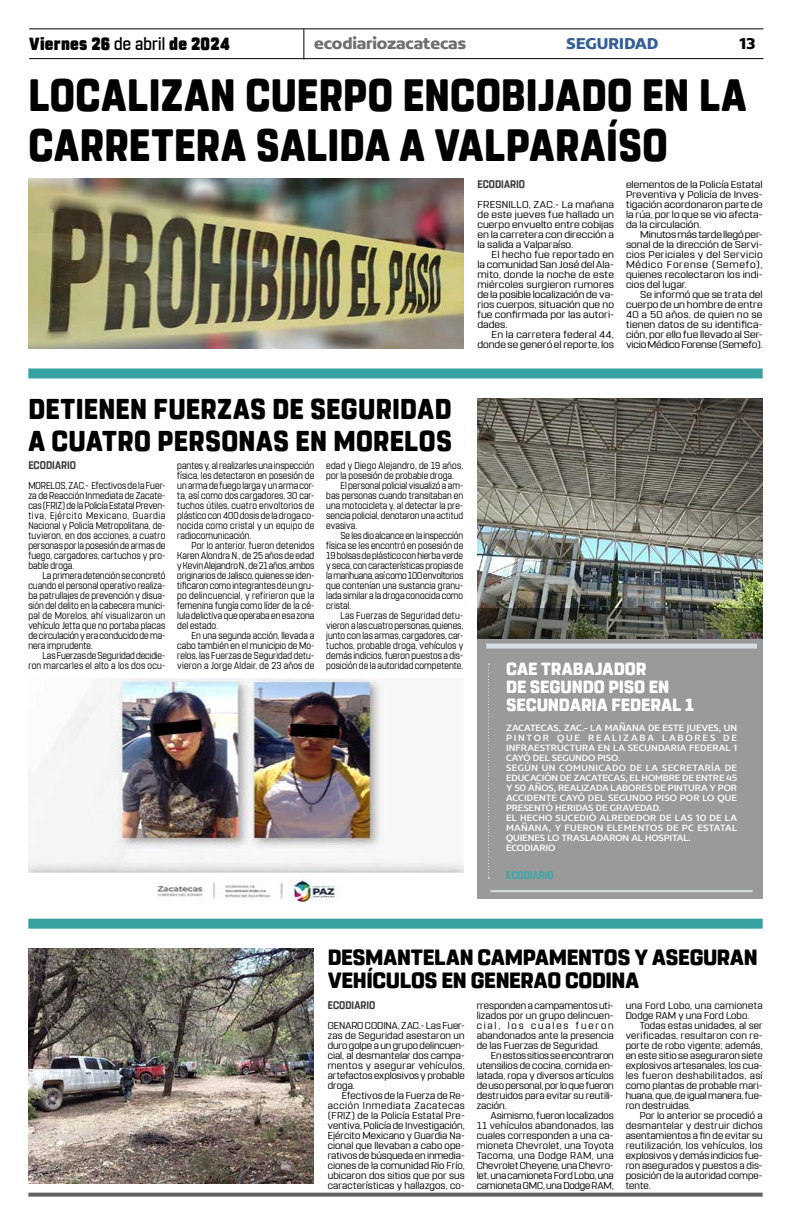
<style>
.page{position:relative;width:791px;height:1225px;background:#fff}
.page>*{position:absolute;margin:0;border:0;box-sizing:border-box;transform-origin:0 0}
._1_2_cabeza_nota_secundaria{font:800 45.1px/50px "Rohn Rounded";letter-spacing:.015em;color:#000;scale:.89 1}
._1_2_cabeza_nota_secundaria-2{font:800 28.6px/32px "Rohn Rounded";letter-spacing:.015em;color:#000;scale:.94 1}
._1_2_cabeza_nota_secundaria-3{font:800 22px/23px "Rohn Rounded";letter-spacing:-.01em;color:#000}
._1_2_cabeza_nota_secundaria-4{font:800 17.6px/18px "Rohn Rounded";color:#fff}
._3_1_cuerpo_texto{font:900 17.6px "Rohn Rounded";letter-spacing:.02em;color:#000;scale:.91 1}
._3_1_cuerpo_texto-2{font:700 16.9px "Concord";letter-spacing:-.01em;color:#706f6f}
._3_1_cuerpo_texto-3{font:700 16.9px "Concord";letter-spacing:-.02em;color:#335e98}
._3_1_cuerpo_texto-4{font:700 16.9px "Concord";color:#000}
._3_0_cuerpo_texto_1er_parrafo{font:700 11px "Rohn Rounded";letter-spacing:.005em;color:#3d3d3d;scale:.91 1}
._3_1_cuerpo_texto-5{font:700 11px "Rohn Rounded";letter-spacing:.005em;color:#3ba8a6;scale:.91 1}
._3_0_cuerpo_texto_1er_parrafo-2{font:10px/10px "Rohn Rounded";letter-spacing:.005em;color:#000;text-align:justify;scale:.9 1}
._3_0_cuerpo_texto_1er_parrafo-3{font:10px/10px "Rohn Rounded";letter-spacing:.005em;color:#000;text-align:justify;scale:1.04 1}
._3_0_cuerpo_texto_1er_parrafo-4{font:10px/10px "Rohn Rounded";letter-spacing:.005em;color:#000;text-align:justify;scale:1.1 1}
._3_1_cuerpo_texto-6{font:10px/10px "Concord";letter-spacing:-.005em;color:#fff;text-align:justify}
.s1{font-weight:500}
</style>
<div class="page">
<hr style="left:29px;top:28px;width:734px;height:1px;background:#000">
<hr style="left:29px;top:58px;width:734px;height:1px;background:#000">
<hr style="left:303px;top:29px;width:1px;height:31px;background:#000">
<svg style="left:28px;top:1192px;width:735px;height:4px;background:#7a7a7a"></svg>
<div style="left:28px;top:918px;width:735px;height:10px;background:#36a1a1"></div>
<div style="left:28px;top:368px;width:735px;height:10px;background:#36a1a1"></div>
<img style="left:477px;top:398px;width:286px;height:210px">
<img style="left:28px;top:948px;width:286px;height:236px">
<img style="left:28px;top:678px;width:435px;height:225px">
<img style="left:28px;top:178px;width:435px;height:170px">
<svg style="left:477px;top:608px;width:286px;height:290px;background:#919190"></svg>
<svg style="left:488px;top:663px;width:1px;height:215px"></svg>
<div style="left:486px;top:643px;width:271px;height:5px;background:#d6dee3"></div>
<hr style="left:490px;top:890px;width:263px;height:2px;background:#d6dee3">
<p class="_3_1_cuerpo_texto" style="left:29px;top:33px;width:222px">Viernes 26 <span class="s1">de abril</span> de 2024</p>
<p class="_3_1_cuerpo_texto-2" style="left:314px;top:33px;width:153px">ecodiariozacatecas</p>
<p class="_3_1_cuerpo_texto-3" style="left:566px;top:33px;width:94px">SEGURIDAD</p>
<p class="_3_1_cuerpo_texto-4" style="left:739px;top:33px;width:18px">13</p>
<p class="_1_2_cabeza_nota_secundaria" style="left:28px;top:71px;width:808px">LOCALIZAN CUERPO ENCOBIJADO EN LA<br>CARRETERA SALIDA A VALPARAÍSO</p>
<p class="_3_0_cuerpo_texto_1er_parrafo" style="left:477px;top:178px;width:54px">ECODIARIO</p>
<p class="_3_0_cuerpo_texto_1er_parrafo-4" style="left:477px;top:200px;width:126px">FRESNILLO, ZAC.- La mañana de este jueves fue hallado un cuerpo envuelto entre cobijas en la carretera con dirección a la salida a Valparaíso.</p>
<p class="_3_0_cuerpo_texto_1er_parrafo-4" style="left:477px;top:250px;width:126px;text-indent:14px">El hecho fue reportado en la comunidad San José del Ala&shy;mito, donde la noche de este miércoles surgieron rumores de la posible localización de va&shy;rios cuerpos, situación que no fue confirmada por las autori&shy;dades.</p>
<p class="_3_0_cuerpo_texto_1er_parrafo-4" style="left:477px;top:330px;width:126px;text-align:right">En la carretera federal 44, donde se generó el reporte, los</p>
<p class="_3_0_cuerpo_texto_1er_parrafo-4" style="left:626px;top:180px;width:126px">elementos de la Policía Estatal Preventiva y Policía de Inves&shy;tigación acordonaron parte de la rúa, por lo que se vio afecta&shy;da la circulación.</p>
<p class="_3_0_cuerpo_texto_1er_parrafo-4" style="left:626px;top:230px;width:126px;text-indent:14px">Minutos más tarde llegó per&shy;sonal de la dirección de Servi&shy;cios Periciales y del Servicio Médico Forense (Semefo), quienes recolectaron los indi&shy;cios del lugar.</p>
<p class="_3_0_cuerpo_texto_1er_parrafo-4" style="left:626px;top:290px;width:126px;text-indent:14px">Se informó que se trata del cuerpo de un hombre de entre 40 a 50 años, de quien no se tienen datos de su identifica&shy;ción, por ello fue llevado al Ser&shy;vicio Médico Forense (Semefo).</p>
<p class="_1_2_cabeza_nota_secundaria-2" style="left:28px;top:393px;width:452px">DETIENEN FUERZAS DE SEGURIDAD<br>A CUATRO PERSONAS EN MORELOS</p>
<p class="_3_0_cuerpo_texto_1er_parrafo" style="left:28px;top:458px;width:54px">ECODIARIO</p>
<p class="_3_0_cuerpo_texto_1er_parrafo-2" style="left:28px;top:480px;width:154px">MORELOS, ZAC.- Efectivos de la Fuer&shy;za de Reacción Inmediata de Zacate&shy;cas (FRIZ) de la Policía Estatal Preven&shy;tiva, Ejército Mexicano, Guardia Nacional y Policía Metropolitana, de&shy;tuvieron, en dos acciones, a cuatro personas por la posesión de armas de fuego, cargadores, cartuchos y pro&shy;bable droga.</p>
<p class="_3_0_cuerpo_texto_1er_parrafo-2" style="left:28px;top:570px;width:154px;text-indent:14px">La primera detención se concretó cuando el personal operativo realiza&shy;ba patrullajes de prevención y disua&shy;sión del delito en la cabecera munici&shy;pal de Morelos, ahí visualizaron un vehículo Jetta que no portaba placas de circulación y era conducido de ma&shy;nera imprudente.</p>
<p class="_3_0_cuerpo_texto_1er_parrafo-2" style="left:28px;top:650px;width:154px;text-align:right">Las Fuerzas de Seguridad decidie&shy;ron marcarles el alto a los dos ocu-</p>
<p class="_3_0_cuerpo_texto_1er_parrafo-2" style="left:177px;top:460px;width:154px">pantes y, al realizarles una inspección física, les detectaron en posesión de un arma de fuego larga y un arma cor&shy;ta, así como dos cargadores, 30 car&shy;tuchos útiles, cuatro envoltorios de plástico con 400 dosis de la droga co&shy;nocida como cristal y un equipo de radiocomunicación.</p>
<p class="_3_0_cuerpo_texto_1er_parrafo-2" style="left:177px;top:540px;width:154px;text-indent:14px">Por lo anterior, fueron detenidos Karen Alondra N., de 25 años de edad y Kevin Alejandro N., de 21 años, ambos originarios de Jalisco, quienes se iden&shy;tificaron como integrantes de un gru&shy;po delincuencial, y refirieron que la femenina fungía como líder de la cé&shy;lula delictiva que operaba en esa zona del estado.</p>
<p class="_3_0_cuerpo_texto_1er_parrafo-2" style="left:177px;top:630px;width:154px;text-indent:14px">En una segunda acción, llevada a cabo también en el municipio de Mo&shy;relos, las Fuerzas de Seguridad detu&shy;vieron a Jorge Aldair, de 23 años de</p>
<p class="_3_0_cuerpo_texto_1er_parrafo-2" style="left:326px;top:460px;width:154px">edad y Diego Alejandro, de 19 años, por la posesión de probable droga.</p>
<p class="_3_0_cuerpo_texto_1er_parrafo-2" style="left:326px;top:480px;width:154px;text-indent:14px">El personal policial visualizó a am&shy;bas personas cuando transitaban en una motocicleta y, al detectar la pre&shy;sencia policial, denotaron una actitud evasiva.</p>
<p class="_3_0_cuerpo_texto_1er_parrafo-2" style="left:326px;top:530px;width:154px;text-indent:14px">Se les dio alcance en la inspección física se les encontró en posesión de 19 bolsas de plástico con hierba verde y seca, con características propias de la marihuana, así como 100 envoltorios que contenían una sustancia granu&shy;lada similar a la droga conocida como cristal.</p>
<p class="_3_0_cuerpo_texto_1er_parrafo-2" style="left:326px;top:610px;width:154px;text-indent:14px">Las Fuerzas de Seguridad detu&shy;vieron a las cuatro personas, quienes, junto con las armas, cargadores, car&shy;tuchos, probable droga, vehículos y demás indicios, fueron puestos a dis&shy;posición de la autoridad competente.</p>
<p class="_1_2_cabeza_nota_secundaria-4" style="left:506px;top:660px;width:189px">CAE TRABAJADOR<br>DE SEGUNDO PISO EN<br>SECUNDARIA FEDERAL 1</p>
<p class="_3_1_cuerpo_texto-6" style="left:506px;top:722px;width:233px">ZACATECAS, ZAC.- LA MAÑANA DE ESTE JUEVES, UN PINTOR QUE REALIZABA LABORES DE INFRAESTRUCTURA EN LA SECUNDARIA FEDERAL 1<br>CAYÓ DEL SEGUNDO PISO.</p>
<p class="_3_1_cuerpo_texto-6" style="left:506px;top:762px;width:233px">SEGÚN UN COMUNICADO DE LA SECRETARÍA DE EDUCACIÓN DE ZACATECAS, EL HOMBRE DE ENTRE 45<br>Y 50 AÑOS, REALIZADA LABORES DE PINTURA Y POR ACCIDENTE CAYÓ DEL SEGUNDO PISO POR LO QUE PRESENTÓ HERIDAS DE GRAVEDAD.</p>
<p class="_3_1_cuerpo_texto-6" style="left:506px;top:812px;width:233px">EL HECHO SUCEDIÓ ALREDEDOR DE LAS 10 DE LA MAÑANA, Y FUERON ELEMENTOS DE PC ESTATAL QUIENES LO TRASLADARON AL HOSPITAL.</p>
<p class="_3_1_cuerpo_texto-6" style="left:506px;top:842px;width:51px">ECODIARIO</p>
<p class="_3_1_cuerpo_texto-5" style="left:506px;top:868px;width:54px">ECODIARIO</p>
<p class="_1_2_cabeza_nota_secundaria-3" style="left:328px;top:945px;width:432px">DESMANTELAN CAMPAMENTOS Y ASEGURAN<br>VEHÍCULOS EN GENERAO CODINA</p>
<p class="_3_0_cuerpo_texto_1er_parrafo" style="left:328px;top:998px;width:54px">ECODIARIO</p>
<p class="_3_0_cuerpo_texto_1er_parrafo-3" style="left:328px;top:1020px;width:133px">GENARO CODINA, ZAC.- Las Fuer&shy;zas de Seguridad asestaron un duro golpe a un grupo delincuen&shy;cial, al desmantelar dos campa&shy;mentos y asegurar vehículos, artefactos explosivos y probable droga.</p>
<p class="_3_0_cuerpo_texto_1er_parrafo-3" style="left:328px;top:1090px;width:133px;text-indent:14px">Efectivos de la Fuerza de Re&shy;acción Inmediata Zacatecas (FRIZ) de la Policía Estatal Pre&shy;ventiva, Policía de Investigación, Ejército Mexicano y Guardia Na&shy;cional que llevaban a cabo ope&shy;rativos de búsqueda en inmedia&shy;ciones de la comunidad Río Frío, ubicaron dos sitios que por sus características y hallazgos, co-</p>
<p class="_3_0_cuerpo_texto_1er_parrafo-3" style="left:477px;top:1000px;width:133px">rresponden a campamentos uti&shy;lizados por un grupo delincuen&shy;cial, los cuales fueron abandonados ante la presencia de las Fuerzas de Seguridad.</p>
<p class="_3_0_cuerpo_texto_1er_parrafo-3" style="left:477px;top:1050px;width:133px;text-indent:14px">En estos sitios se encontraron utensilios de cocina, comida en&shy;latada, ropa y diversos artículos de uso personal, por lo que fueron destruidos para evitar su reutili&shy;zación.</p>
<p class="_3_0_cuerpo_texto_1er_parrafo-3" style="left:477px;top:1110px;width:133px;text-indent:14px">Asimismo, fueron localizados 11 vehículos abandonados, las cuales corresponden a una ca&shy;mioneta Chevrolet, una Toyota Tacoma, una Dodge RAM, una Chevrolet Cheyene, una Chevro&shy;let, una camioneta Ford Lobo, una camioneta GMC, una Dodge RAM,</p>
<p class="_3_0_cuerpo_texto_1er_parrafo-3" style="left:626px;top:1000px;width:133px">una Ford Lobo, una camioneta<br>Dodge RAM y una Ford Lobo.</p>
<p class="_3_0_cuerpo_texto_1er_parrafo-3" style="left:626px;top:1020px;width:133px;text-indent:14px">Todas estas unidades, al ser verificadas, resultaron con re&shy;porte de robo vigente; además, en este sitio se aseguraron siete explosivos artesanales, los cua&shy;les fueron deshabilitados, así como plantas de probable mari&shy;huana, que, de igual manera, fue&shy;ron destruidas.</p>
<p class="_3_0_cuerpo_texto_1er_parrafo-3" style="left:626px;top:1110px;width:133px;text-indent:14px">Por lo anterior se procedió a desmantelar y destruir dichos asentamientos a fin de evitar su reutilización, los vehículos, los explosivos y demás indicios fue&shy;ron asegurados y puestos a dis&shy;posición de la autoridad compe&shy;tente.</p>
</div>
